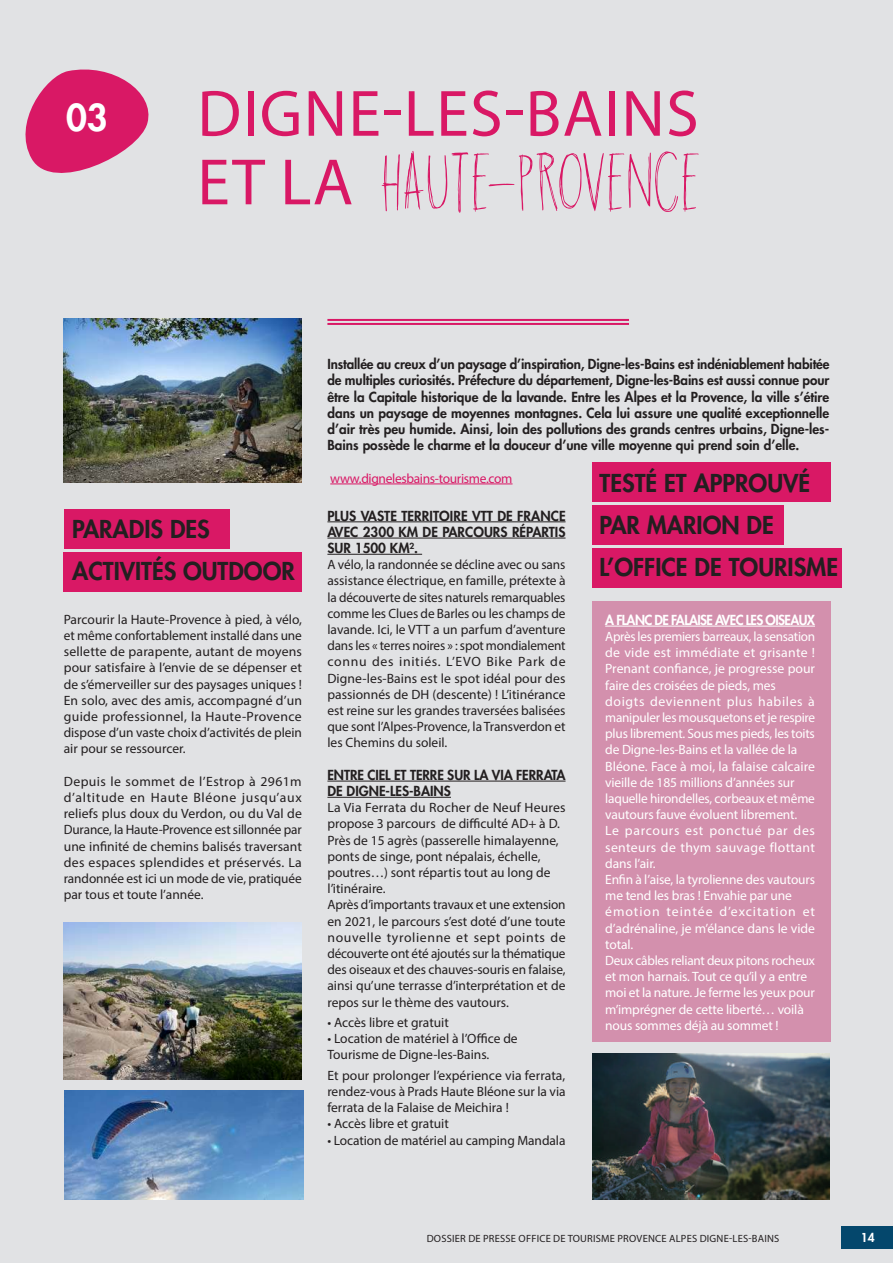
<style>
.page{position:relative;width:893px;height:1263px;background:#e1e2e4}
.page>*{position:absolute;margin:0;border:0;box-sizing:border-box;transform-origin:0 0}
.t1{font:72px "DK Hangmans Delight";color:#d91865}
.t2{font:66px "Myriad Pro";letter-spacing:.02em;color:#d91865}
.t3{font:800 36.15px "Futura Std";color:#fff}
.t4{font:800 24px/42px "Futura Std";color:#231f20}
.t5{font:13.5px/16.2px "Myriad Pro";color:#231f20;text-align:justify}
.t6{font:13.5px/16.2px "Myriad Pro";letter-spacing:-.01em;color:#fff}
.t7{font:800 13.5px/16.2px "Futura Std";color:#231f20;text-align:justify}
.t8{font:13.5px "Myriad Pro";letter-spacing:-.025em;color:#d91865}
.t9{font:800 13.5px "Futura Std";letter-spacing:-.045em;color:#fff}
.t10{font:800 12px "Futura Std";color:#fff}
.t11{font:10.5px "Myriad Pro";letter-spacing:.02em;color:#231f20}
.s1{font-family:"Myriad Pro";font-size:66px}
</style>
<div class="page">
<div style="left:842px;top:1226px;width:51px;height:23px;background:#04476c"></div>
<div style="left:592px;top:602px;width:238px;height:440px;background:#d390ad"></div>
<svg style="left:25px;top:69px;width:124px;height:104px"></svg>
<hr style="left:327px;top:319px;width:302px;height:2px;background:#d91865">
<hr style="left:327px;top:323px;width:302px;height:2px;background:#d91865">
<hr style="left:330px;top:484px;width:182px;height:1px;background:#d91865">
<img style="left:64px;top:319px;width:238px;height:164px">
<hr style="left:327px;top:521px;width:239px;height:1px;background:#231f20">
<hr style="left:327px;top:538px;width:239px;height:1px;background:#231f20">
<hr style="left:327px;top:554px;width:95px;height:1px;background:#231f20">
<hr style="left:327px;top:781px;width:239px;height:1px;background:#231f20">
<hr style="left:327px;top:797px;width:124px;height:1px;background:#231f20">
<hr style="left:605px;top:626px;width:210px;height:1px;background:#fff">
<div style="left:64px;top:509px;width:166px;height:39px;background:#d91865"></div>
<div style="left:592px;top:462px;width:238px;height:39px;background:#d91865"></div>
<div style="left:64px;top:552px;width:238px;height:40px;background:#d91865"></div>
<div style="left:592px;top:506px;width:191px;height:39px;background:#d91865"></div>
<div style="left:592px;top:548px;width:250px;height:40px;background:#d91865"></div>
<img style="left:65px;top:1090px;width:238px;height:109px">
<img style="left:64px;top:922px;width:238px;height:157px">
<img style="left:592px;top:1053px;width:237px;height:146px">
<h3 class="t3" style="left:66px;top:95px;width:43px">03</h3>
<h2 class="t2" style="left:197px;top:73px;width:503px">DIGNE-LES-BAINS</h2>
<h1 class="t1" style="left:197px;top:140px;width:505px"><span class="s1">ET LA</span> HAUTE-PROVENCE</h1>
<h3 class="t4" style="left:72px;top:508px;width:224px">PARADIS DES<br>ACTIVITÉS OUTDOOR</h3>
<p class="t5" style="left:64px;top:611px;width:240px">Parcourir la Haute-Provence à pied, à vélo, et même confortablement installé dans une sellette de parapente, autant de moyens pour satisfaire à l’envie de se dépenser et de s’émerveiller sur des paysages uniques !<br>En solo, avec des amis, accompagné d’un guide professionnel, la Haute-Provence dispose d’un vaste choix d’activités de plein air pour se ressourcer.</p>
<p class="t5" style="left:64px;top:773px;width:240px">Depuis le sommet de l’Estrop à 2961m d’altitude en Haute Bléone jusqu’aux reliefs plus doux du Verdon, ou du Val de Durance, la Haute-Provence est sillonnée par une infinité de chemins balisés traversant des espaces splendides et préservés. La randonnée est ici un mode de vie, pratiquée par tous et toute l’année.</p>
<p class="t7" style="left:327px;top:356px;width:504px">Installée au creux d’un paysage d’inspiration, Digne-les-Bains est indéniablement habitée de multiples curiosités. Préfecture du département, Digne-les-Bains est aussi connue pour être la Capitale historique de la lavande. Entre les Alpes et la Provence, la ville s’étire dans un paysage de moyennes montagnes. Cela lui assure une qualité exceptionnelle d’air très peu humide. Ainsi, loin des pollutions des grands centres urbains, Digne-les-Bains possède le charme et la douceur d’une ville moyenne qui prend soin d’elle.</p>
<p class="t8" style="left:330px;top:470px;width:184px">www.dignelesbains-tourisme.com</p>
<h3 class="t4" style="left:600px;top:462px;width:240px">TESTÉ ET APPROUVÉ<br>PAR MARION DE<br>L’OFFICE DE TOURISME</h3>
<p class="t7" style="left:327px;top:507px;width:240px">PLUS VASTE TERRITOIRE VTT DE FRANCE AVEC 2300 KM DE PARCOURS RÉPARTIS SUR 1500 KM².</p>
<p class="t5" style="left:327px;top:556px;width:240px">A vélo, la randonnée se décline avec ou sans assistance électrique, en famille, prétexte à la découverte de sites naturels remarquables comme les Clues de Barles ou les champs de lavande. Ici, le VTT a un parfum d’aventure dans les « terres noires » : spot mondialement connu des initiés. L’EVO Bike Park de Digne-les-Bains est le spot idéal pour des passionnés de DH (descente) ! L’itinérance est reine sur les grandes traversées balisées que sont l’Alpes-Provence, la Transverdon et les Chemins du soleil.</p>
<p class="t7" style="left:327px;top:767px;width:240px">ENTRE CIEL ET TERRE SUR LA VIA FERRATA<br>DE DIGNE-LES-BAINS</p>
<p class="t5" style="left:327px;top:799px;width:240px;text-align:left">La Via Ferrata du Rocher de Neuf Heures propose 3 parcours de difficulté AD+ à D.<br>Près de 15 agrès (passerelle himalayenne, ponts de singe, pont népalais, échelle, poutres…) sont répartis tout au long de l’itinéraire.<br>Après d’importants travaux et une extension en 2021, le parcours s’est doté d’une toute nouvelle tyrolienne et sept points de découverte ont été ajoutés sur la thématique des oiseaux et des chauves-souris en falaise, ainsi qu’une terrasse d’interprétation et de repos sur le thème des vautours.</p>
<p class="t5" style="left:327px;top:1014px;width:123px">• Accès libre et gratuit</p>
<p class="t5" style="left:327px;top:1030px;width:192px">• Location de matériel à l’Office de<br>Tourisme de Digne-les-Bains.</p>
<p class="t5" style="left:327px;top:1067px;width:240px">Et pour prolonger l’expérience via ferrata, rendez-vous à Prads Haute Bléone sur la via ferrata de la Falaise de Meichira !</p>
<p class="t5" style="left:327px;top:1116px;width:123px">• Accès libre et gratuit</p>
<p class="t5" style="left:327px;top:1132px;width:240px">• Location de matériel au camping Mandala</p>
<p class="t9" style="left:605px;top:611px;width:211px">A FLANC DE FALAISE AVEC LES OISEAUX</p>
<p class="t6" style="left:605px;top:628px;width:211px">Après les premiers barreaux, la sensation de vide est immédiate et grisante !<br>Prenant confiance, je progresse pour faire des croisées de pieds, mes doigts deviennent plus habiles à manipuler les mousquetons et je respire plus librement. Sous mes pieds, les toits de Digne-les-Bains et la vallée de la Bléone. Face à moi, la falaise calcaire vieille de 185 millions d’années sur laquelle hirondelles, corbeaux et même vautours fauve évoluent librement.<br>Le parcours est ponctué par des senteurs de thym sauvage flottant dans l’air.<br>Enfin à l’aise, la tyrolienne des vautours me tend les bras ! Envahie par une émotion teintée d’excitation et d’adrénaline, je m’élance dans le vide total.<br>Deux câbles reliant deux pitons rocheux et mon harnais. Tout ce qu’il y a entre moi et la nature. Je ferme les yeux pour m’imprégner de cette liberté… voilà nous sommes déjà au sommet !</p>
<p class="t11" style="left:427px;top:1232px;width:354px">DOSSIER DE PRESSE OFFICE DE TOURISME PROVENCE ALPES DIGNE-LES-BAINS</p>
<p class="t10" style="left:861px;top:1229px;width:15px">14</p>
</div>
